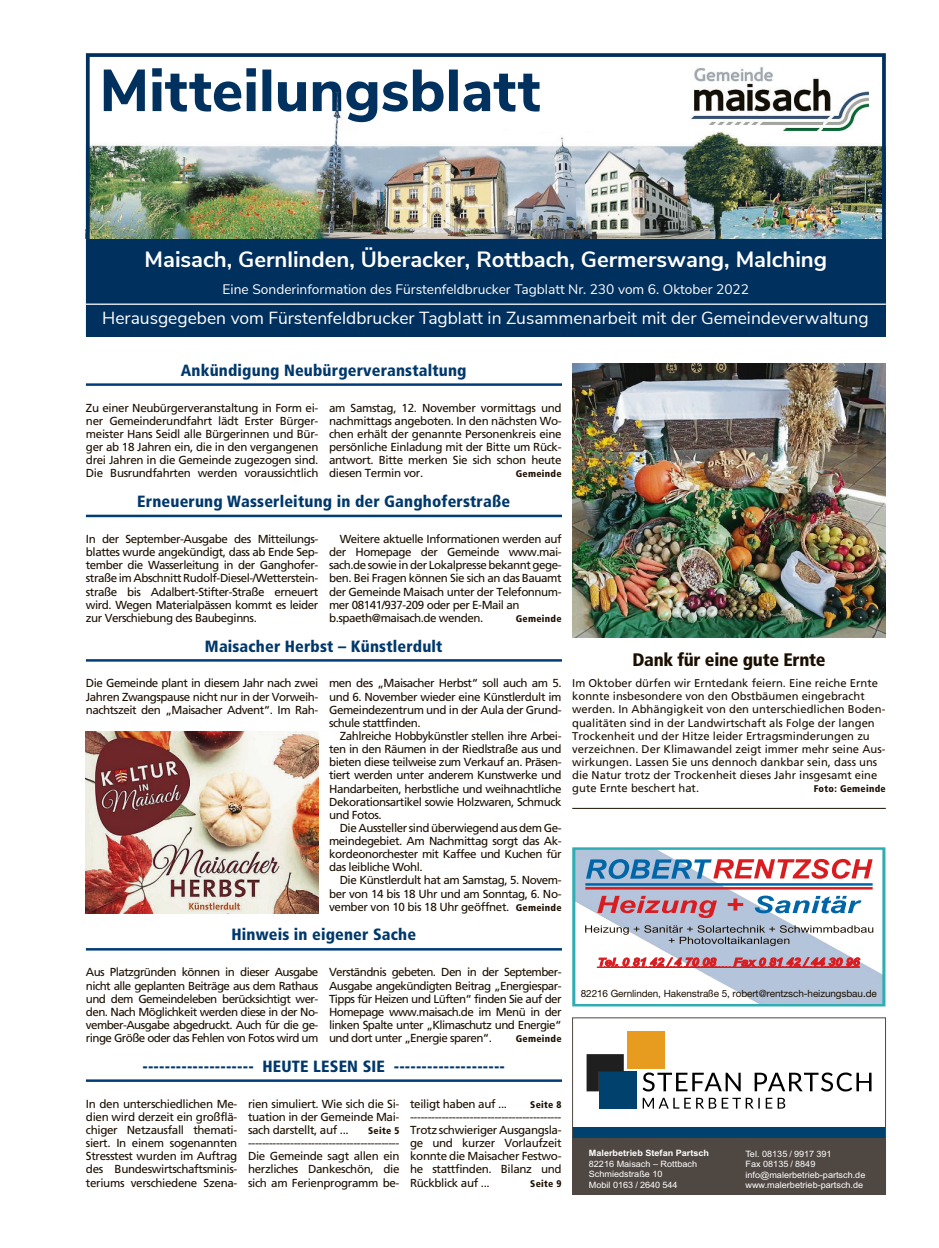
<style>
.page{position:relative;width:939px;height:1248px;background:#fff}
.page>*{position:absolute;margin:0;border:0;box-sizing:border-box;transform-origin:0 0}
.t1{font:700 22px "Nunito Sans";color:#fff}
.t2{font:900 condensed 18.12px "Frutiger";letter-spacing:-.015em;color:#1c0f00}
.t3{font:17.5px "Nunito Sans";color:#fff}
.t4{font:900 condensed 16.25px "Frutiger";letter-spacing:.01em;color:#00386b}
.t5{font:13.75px "Nunito Sans";color:#fff}
.t6{font:11.62px/13.1px "Frutiger";letter-spacing:-.04em;color:#1c0f00;text-align:justify}
.t7{font:11.25px/13.1px "Frutiger";color:#1c0f00}
.t8{font:10px "Helvetica Neue LT Std";letter-spacing:-.01em;color:#1c0f00}
.t9{font:900 condensed 9.75px "Frutiger";letter-spacing:.03em;color:#1c0f00}
.t10{font:8.75px/10.5px "Arial";color:#fff;scale:1.04 1}
.t11{font:700 8.75px "Arial";color:#fff;scale:1.04 1}
.s1{font-weight:900;font-stretch:condensed;font-size:9.75px}
</style>
<div class="page">
<hr style="left:572px;top:808px;width:314px;height:1px;background:#1c0f00">
<img style="left:572px;top:363px;width:314px;height:274px">
<hr style="left:86px;top:383px;width:476px;height:3px;background:#003d78">
<hr style="left:86px;top:514px;width:476px;height:3px;background:#003d78">
<hr style="left:86px;top:659px;width:476px;height:2px;background:#003d78">
<img style="left:86px;top:731px;width:232px;height:182px">
<hr style="left:86px;top:948px;width:476px;height:2px;background:#003d78">
<hr style="left:86px;top:1079px;width:476px;height:2px;background:#003d78">
<div style="left:572px;top:1137px;width:313px;height:57px;background:#4f4742"></div>
<div style="left:572px;top:1127px;width:313px;height:10px;background:#00426e"></div>
<div style="left:572px;top:1017px;width:314px;height:177px;border:1px solid #4f4742"></div>
<svg style="left:587px;top:1031px;width:285px;height:77px"></svg>
<img style="left:576px;top:851px;width:305px;height:151px">
<svg style="left:586px;top:858px;width:287px;height:59px"></svg>
<hr style="left:585px;top:883px;width:288px;height:2px;background:#0066a8">
<hr style="left:585px;top:886px;width:288px;height:3px;background:#d91c1f">
<div style="left:572px;top:847px;width:313px;height:159px;border:3px solid #30adb3"></div>
<img style="left:873px;top:981px;width:8px;height:14px">
<div style="left:766px;top:989px;width:110px;height:13px;background:#b3c4db"></div>
<div style="left:577px;top:977px;width:132px;height:20px;background:#fff"></div>
<svg style="left:585px;top:925px;width:288px;height:77px"></svg>
<div style="left:86px;top:230px;width:800px;height:107px;background:#00305e"></div>
<img style="left:91px;top:67px;width:790px;height:171px">
<svg style="left:104px;top:68px;width:58px;height:43px"></svg>
<svg style="left:165px;top:74px;width:22px;height:37px"></svg>
<img style="left:189px;top:68px;width:301px;height:54px">
<svg style="left:494px;top:74px;width:22px;height:37px"></svg>
<svg style="left:518px;top:74px;width:22px;height:37px"></svg>
<img style="left:692px;top:68px;width:176px;height:62px">
<div style="left:86px;top:53px;width:800px;height:284px;border:4px solid #00305e"></div>
<hr style="left:86px;top:303px;width:800px;height:2px;background:#fff">
<div style="left:358px;top:127px;width:61px;height:11px;background:#fff"></div>
<h1 class="t1" style="left:145px;top:251px;width:684px">Maisach, Gernlinden, Überacker, Rottbach, Germerswang, Malching</h1>
<p class="t5" style="left:223px;top:284px;width:528px">Eine Sonderinformation des Fürstenfeldbrucker Tagblatt Nr. 230 vom 6. Oktober 2022</p>
<h3 class="t3" style="left:102px;top:312px;width:768px">Herausgegeben vom Fürstenfeldbrucker Tagblatt in Zusammenarbeit mit der Gemeindeverwaltung</h3>
<h3 class="t4" style="left:181px;top:364px;width:287px">Ankündigung Neubürgerveranstaltung</h3>
<p class="t6" style="left:329px;top:402px;width:234px">am Samstag, 12. November vormittags und nachmittags angeboten. In den nächsten Wo&shy;chen erhält der genannte Personenkreis eine persönliche Einladung mit der Bitte um Rück&shy;antwort. Bitte merken Sie sich schon heute diesen Termin vor.</p>
<p class="t6" style="left:86px;top:402px;width:234px">Zu einer Neubürgerveranstaltung in Form ei&shy;ner Gemeinderundfahrt lädt Erster Bürger&shy;meister Hans Seidl alle Bürgerinnen und Bür&shy;ger ab 18 Jahren ein, die in den vergangenen drei Jahren in die Gemeinde zugezogen sind.<br>Die Busrundfahrten werden voraussichtlich</p>
<h3 class="t4" style="left:137px;top:495px;width:374px">Erneuerung Wasserleitung in der Ganghoferstraße</h3>
<p class="t6" style="left:329px;top:533px;width:234px;text-align:left;text-indent:11px">Weitere aktuelle Informationen werden auf der Homepage der Gemeinde www.mai&shy;sach.de sowie in der Lokalpresse bekannt gege&shy;ben. Bei Fragen können Sie sich an das Bauamt der Gemeinde Maisach unter der Telefonnum&shy;mer 08141/937-209 oder per E-Mail an b.spaeth@maisach.de wenden.</p>
<p class="t9" style="left:516px;top:470px;width:47px">Gemeinde</p>
<p class="t6" style="left:86px;top:533px;width:234px">In der September-Ausgabe des Mitteilungs&shy;blattes wurde angekündigt, dass ab Ende Sep&shy;tember die Wasserleitung in der Ganghofer&shy;straße im Abschnitt Rudolf-Diesel-/Wetterstein&shy;straße bis Adalbert-Stifter-Straße erneuert wird. Wegen Materialpässen kommt es leider zur Verschiebung des Baubeginns.</p>
<h3 class="t4" style="left:205px;top:640px;width:239px">Maisacher Herbst – Künstlerdult</h3>
<p class="t6" style="left:329px;top:678px;width:234px">men des „Maisacher Herbst“ soll auch am 5. und 6. November wieder eine Künstlerdult im Gemeindezentrum und in der Aula der Grund&shy;schule stattfinden.</p>
<p class="t6" style="left:329px;top:730px;width:234px;text-indent:11px">Zahlreiche Hobbykünstler stellen ihre Arbei&shy;ten in den Räumen in der Riedlstraße aus und bieten diese teilweise zum Verkauf an. Präsen&shy;tiert werden unter anderem Kunstwerke und Handarbeiten, herbstliche und weihnachtliche Dekorationsartikel sowie Holzwaren, Schmuck und Fotos.</p>
<p class="t6" style="left:329px;top:822px;width:234px;text-indent:11px">Die Aussteller sind überwiegend aus dem Ge&shy;meindegebiet. Am Nachmittag sorgt das Ak&shy;kordeonorchester mit Kaffee und Kuchen für das leibliche Wohl.</p>
<p class="t6" style="left:329px;top:875px;width:234px;text-indent:11px">Die Künstlerdult hat am Samstag, 5. Novem&shy;ber von 14 bis 18 Uhr und am Sonntag, 6. No&shy;vember von 10 bis 18 Uhr geöffnet. <span class="s1">Gemeinde</span></p>
<p class="t9" style="left:516px;top:615px;width:47px">Gemeinde</p>
<p class="t6" style="left:86px;top:678px;width:234px">Die Gemeinde plant in diesem Jahr nach zwei Jahren Zwangspause nicht nur in der Vorweih&shy;nachtszeit den „Maisacher Advent“. Im Rah-</p>
<h3 class="t4" style="left:231px;top:929px;width:186px">Hinweis in eigener Sache</h3>
<p class="t6" style="left:86px;top:966px;width:234px">Aus Platzgründen können in dieser Ausgabe nicht alle geplanten Beiträge aus dem Rathaus und dem Gemeindeleben berücksichtigt wer&shy;den. Nach Möglichkeit werden diese in der No&shy;vember-Ausgabe abgedruckt. Auch für die ge&shy;ringe Größe oder das Fehlen von Fotos wird um</p>
<p class="t6" style="left:329px;top:966px;width:234px">Verständnis gebeten. Den in der September-Ausgabe angekündigten Beitrag „Energiespar-Tipps für Heizen und Lüften“ finden Sie auf der Homepage www.maisach.de im Menü in der linken Spalte unter „Klimaschutz und Energie“ und dort unter „Energie sparen“.</p>
<p class="t9" style="left:516px;top:1035px;width:47px">Gemeinde</p>
<h3 class="t4" style="left:142px;top:1060px;width:364px">-------------------- HEUTE LESEN SIE --------------------</h3>
<p class="t6" style="left:86px;top:1098px;width:153px">In den unterschiedlichen Me&shy;dien wird derzeit ein großflä&shy;chiger Netzausfall themati&shy;siert. In einem sogenannten Stresstest wurden im Auftrag des Bundeswirtschaftsminis&shy;teriums verschiedene Szena-</p>
<p class="t6" style="left:248px;top:1098px;width:153px">rien simuliert. Wie sich die Si&shy;tuation in der Gemeinde Mai&shy;sach darstellt, auf ...</p>
<p class="t6" style="left:410px;top:1098px;width:99px">teiligt haben auf ...</p>
<p class="t9" style="left:530px;top:1100px;width:33px">Seite 8</p>
<p class="t6" style="left:410px;top:1111px;width:153px">------------------------------------------- Trotz schwieriger Ausgangsla&shy;ge und kurzer Vorlaufzeit konnte die Maisacher Festwo&shy;he stattfinden. Bilanz und Rückblick auf ...</p>
<p class="t9" style="left:368px;top:1127px;width:33px">Seite 5</p>
<p class="t6" style="left:248px;top:1137px;width:153px">------------------------------------------- Die Gemeinde sagt allen ein herzliches Dankeschön, die sich am Ferienprogramm be-</p>
<p class="t9" style="left:530px;top:1179px;width:33px">Seite 9</p>
<h2 class="t2" style="left:632px;top:653px;width:195px">Dank für eine gute Ernte</h2>
<p class="t7" style="left:572px;top:678px;width:315px">Im Oktober dürfen wir Erntedank feiern. Eine reiche Ernte konnte insbesondere von den Obstbäumen eingebracht werden. In Abhängigkeit von den unterschiedlichen Boden&shy;qualitäten sind in der Landwirtschaft als Folge der langen Trockenheit und der Hitze leider Ertragsminderungen zu verzeichnen. Der Klimawandel zeigt immer mehr seine Aus&shy;wirkungen. Lassen Sie uns dennoch dankbar sein, dass uns die Natur trotz der Trockenheit dieses Jahr insgesamt eine gute Ernte beschert hat.</p>
<p class="t9" style="left:814px;top:785px;width:74px">Foto: Gemeinde</p>
<p class="t8" style="left:581px;top:989px;width:298px">82216 Gernlinden, Hakenstraße 5, robert@rentzsch-heizungsbau.de</p>
<p class="t11" style="left:589px;top:1149px;width:117px">Malerbetrieb Stefan Partsch</p>
<p class="t10" style="left:589px;top:1159px;width:106px">82216 Maisach – Rottbach<br>Schmiedstraße 10<br>Mobil 0163 / 2640 544</p>
<p class="t10" style="left:745px;top:1149px;width:117px">Tel. 08135 / 9917 391<br>Fax 08135 / 8849 info@malerbetrieb-partsch.de www.malerbetrieb-partsch.de</p>
</div>
